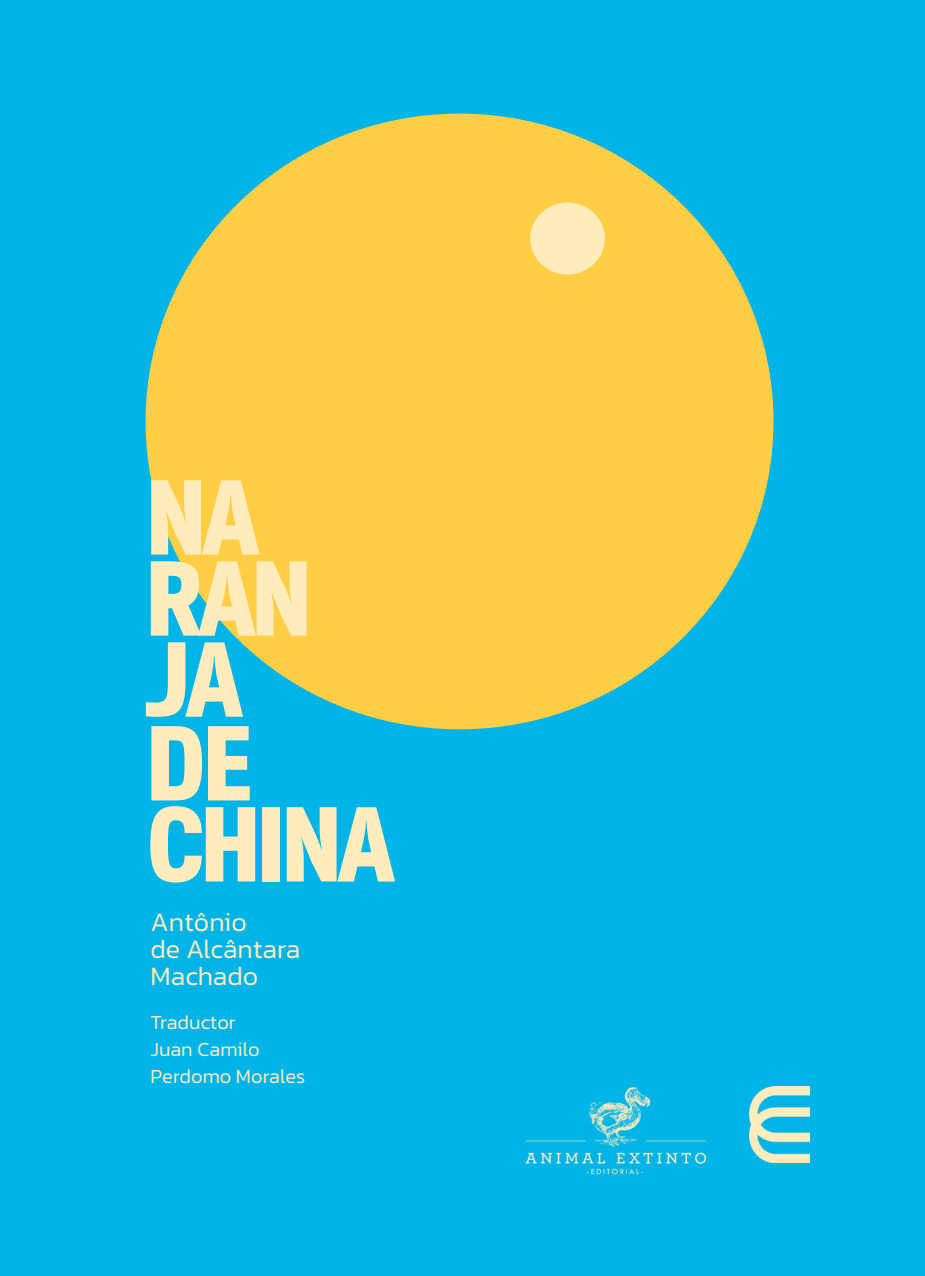
<style>
.page{position:relative;width:925px;height:1276px;background:#00b4e7}
.page>*{position:absolute;margin:0;border:0;box-sizing:border-box;transform-origin:0 0}
.t1{font:800 108px/81px "Secuela";letter-spacing:-.05em;color:#ffecbc}
.t2{font:300 27px/27px "Kanit";color:#ffecbc}
.t3{font:300 20.25px/27px "Kanit";color:#ffecbc}
</style>
<div class="page">
<div style="left:146px;top:114px;width:627px;height:615px;background:#ffce45;border-radius:50%"></div>
<div style="left:530px;top:202px;width:75px;height:72px;background:#ffecbc;border-radius:50%"></div>
<img style="left:525px;top:1087px;width:182px;height:88px">
<img style="left:749px;top:1086px;width:61px;height:76px">
<h1 class="t1" style="left:144px;top:474px;width:169px">NA<br>RAN<br>JA</h1>
<h1 class="t1" style="left:144px;top:720px;width:252px">DE<br>CHINA</h1>
<h2 class="t2" style="left:150px;top:908px;width:151px">Antônio<br>de Alcântara<br>Machado</h2>
<p class="t3" style="left:150px;top:1008px;width:156px">Traductor<br>Juan Camilo<br>Perdomo Morales</p>
</div>
